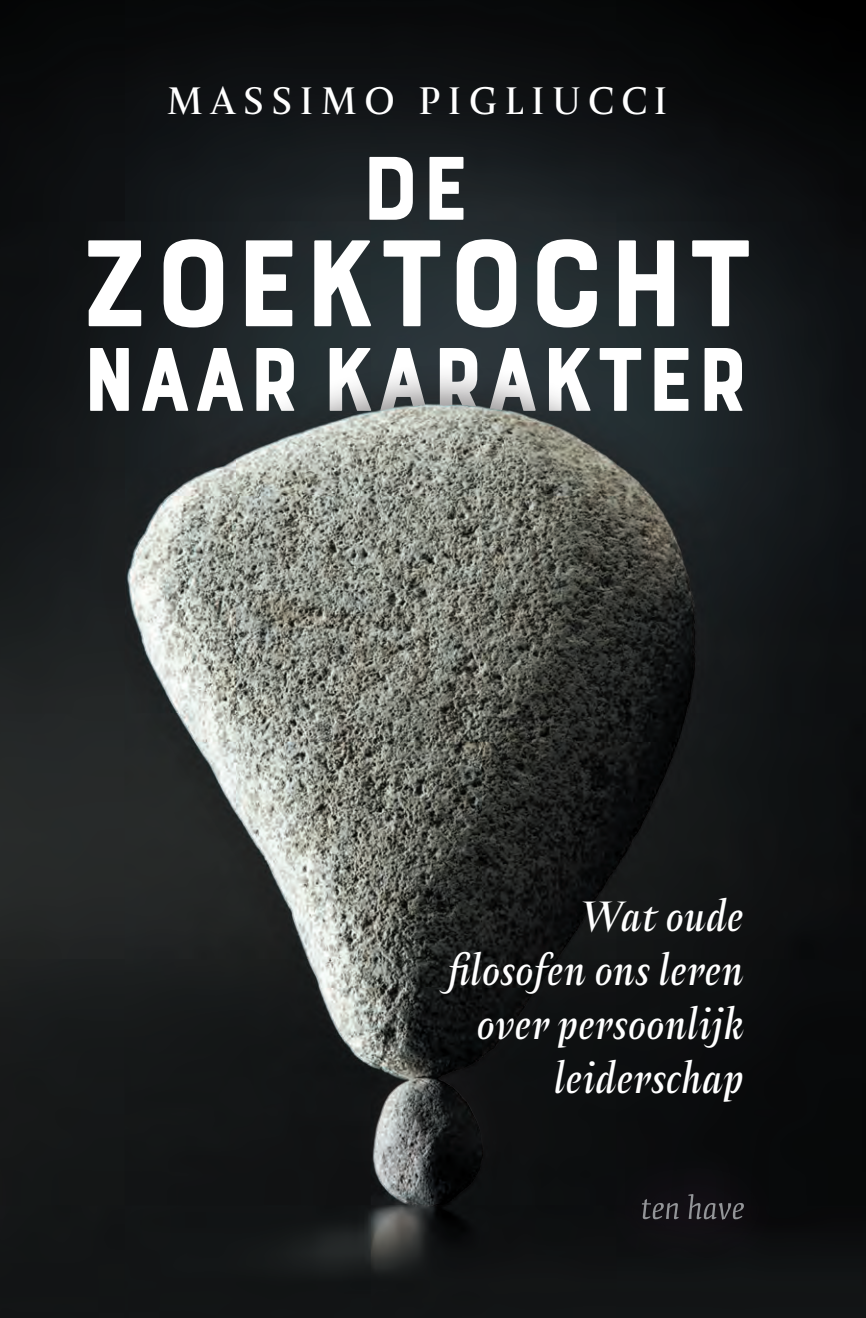
<style>
.page{position:relative;width:866px;height:1318px;background:#fff}
.page>*{position:absolute;margin:0;border:0;box-sizing:border-box;transform-origin:0 0}
.t1{font:130px "Bourton Base";color:#fff}
.t2{font:95.2px "Bourton Base";color:#fff}
.t3{font:italic 42px/54px "Amster";color:#fff;text-align:right}
.t4{font:38px "Amster";letter-spacing:.17em;color:#fff}
</style>
<div class="page">
<img style="left:0;top:0;width:866px;height:1317px">
<img style="left:0;top:7px;width:843px;height:1292px">
<div style="left:0;top:1110px;width:19px;height:179px;background:#151617"></div>
<p class="t4" style="left:166px;top:71px;width:503px">MASSIMO PIGLIUCCI</p>
<h2 class="t2" style="left:360px;top:129px;width:112px">DE</h2>
<h1 class="t1" style="left:76px;top:202px;width:680px">ZOEKTOCHT</h1>
<h2 class="t2" style="left:81px;top:320px;width:670px">NAAR KARAKTER</h2>
<p class="t3" style="left:448px;top:888px;width:297px">Wat oude filosofen ons leren over persoonlijk leiderschap</p>
</div>
